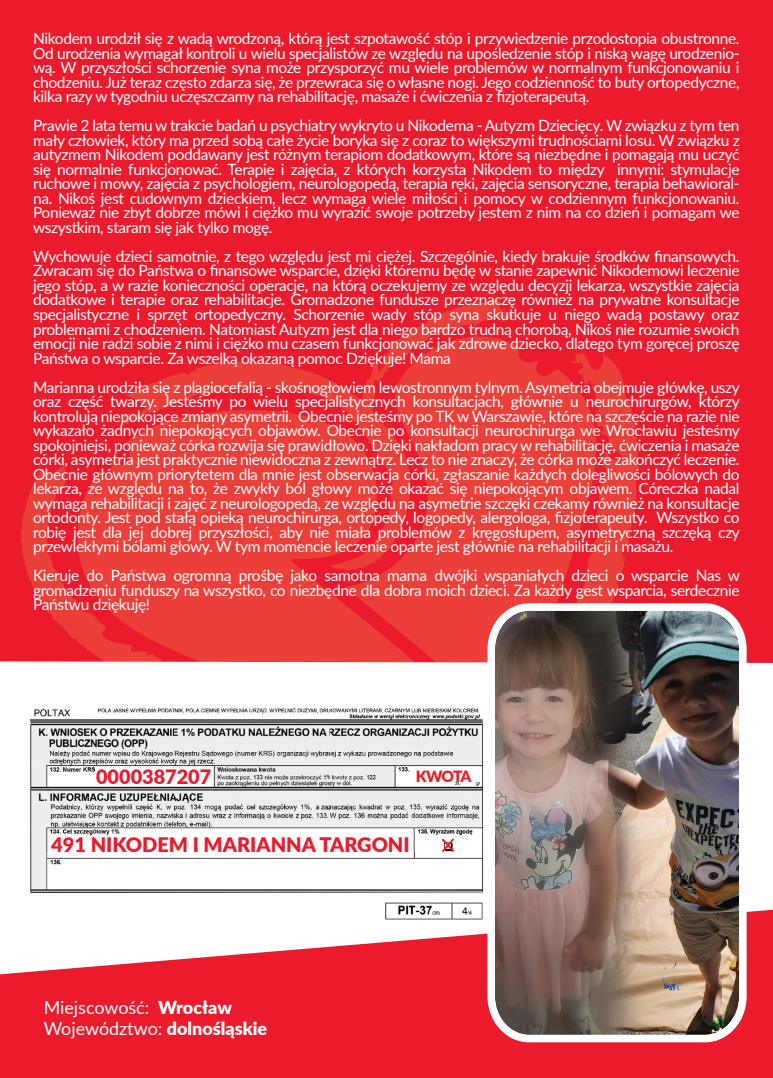
<style>
.page{position:relative;width:773px;height:1078px;background:#fff}
.page>*{position:absolute;margin:0;border:0;box-sizing:border-box;transform-origin:0 0}
.t1{font:900 20px "Lato";color:#eb1b2d}
.t2{font:900 19.75px "Lato";color:#eb1b2d}
.t3{font:18px/21.5px "Lato";color:#fff}
.t4{font:15.5px/14.5px "Lato";letter-spacing:-.025em;color:#fff;text-align:justify}
.t5{font:900 15.5px "Lato";letter-spacing:-.07em;color:#ee1d23}
.s1{font-weight:900}
</style>
<div class="page">
<div style="left:0;top:0;width:772px;height:785px;background:#eb1b2d"></div>
<svg style="left:21px;top:299px;width:616px;height:362px;fill:#eb3e39"></svg>
<svg style="left:78px;top:410px;width:337px;height:251px;fill:#ec3f3a"></svg>
<div style="left:0;top:661px;width:772px;height:124px;background:#fff"></div>
<svg style="left:0;top:909px;width:772px;height:168px;fill:#eb1b2d"></svg>
<img style="left:487px;top:603px;width:259px;height:439px">
<img style="left:18px;top:704px;width:484px;height:221px">
<svg style="left:441px;top:838px;width:13px;height:14px"></svg>
<p class="t4" style="left:33px;top:31px;width:708px">Nikodem urodził się z wadą wrodzoną, którą jest szpotawość stóp i przywiedzenie przodostopia obustronne.<br>Od urodzenia wymagał kontroli u wielu specjalistów ze względu na upośledzenie stóp i niską wagę urodzenio&shy;wą. W przyszłości schorzenie syna może przysporzyć mu wiele problemów w normalnym funkcjonowaniu i chodzeniu. Już teraz często zdarza się, że przewraca się o własne nogi. Jego codzienność to buty ortopedyczne, kilka razy w tygodniu uczęszczamy na rehabilitację, masaże i ćwiczenia z fizjoterapeutą.</p>
<p class="t4" style="left:33px;top:118px;width:708px">Prawie 2 lata temu w trakcie badań u psychiatry wykryto u Nikodema - Autyzm Dziecięcy. W związku z tym ten mały człowiek, który ma przed sobą całe życie boryka się z coraz to większymi trudnościami losu. W związku z autyzmem Nikodem poddawany jest różnym terapiom dodatkowym, które są niezbędne i pomagają mu uczyć się normalnie funkcjonować. Terapie i zajęcia, z których korzysta Nikodem to między innymi: stymulacje ruchowe i mowy, zajęcia z psychologiem, neurologopedą, terapia ręki, zajęcia sensoryczne, terapia behawioral&shy;na. Nikoś jest cudownym dzieckiem, lecz wymaga wiele miłości i pomocy w codziennym funkcjonowaniu.<br>Ponieważ nie zbyt dobrze mówi i ciężko mu wyrazić swoje potrzeby jestem z nim na co dzień i pomagam we wszystkim, staram się jak tylko mogę.</p>
<p class="t4" style="left:33px;top:248px;width:708px">Wychowuje dzieci samotnie, z tego względu jest mi ciężej. Szczególnie, kiedy brakuje środków finansowych.<br>Zwracam się do Państwa o finansowe wsparcie, dzięki któremu będę w stanie zapewnić Nikodemowi leczenie jego stóp, a w razie konieczności operacje, na którą oczekujemy ze względu decyzji lekarza, wszystkie zajęcia dodatkowe i terapie oraz rehabilitacje. Gromadzone fundusze przeznaczę również na prywatne konsultacje specjalistyczne i sprzęt ortopedyczny. Schorzenie wady stóp syna skutkuje u niego wadą postawy oraz problemami z chodzeniem. Natomiast Autyzm jest dla niego bardzo trudną chorobą, Nikoś nie rozumie swoich emocji nie radzi sobie z nimi i ciężko mu czasem funkcjonować jak zdrowe dziecko, dlatego tym goręcej proszę Państwa o wsparcie. Za wszelką okazaną pomoc Dziękuje! Mama</p>
<p class="t4" style="left:33px;top:379px;width:708px">Marianna urodziła się z plagiocefalią - skośnogłowiem lewostronnym tylnym. Asymetria obejmuje główkę, uszy oraz część twarzy. Jesteśmy po wielu specjalistycznych konsultacjach, głównie u neurochirurgów, którzy kontrolują niepokojące zmiany asymetrii. Obecnie jesteśmy po TK w Warszawie, które na szczęście na razie nie wykazało żadnych niepokojących objawów. Obecnie po konsultacji neurochirurga we Wrocławiu jesteśmy spokojniejsi, ponieważ córka rozwija się prawidłowo. Dzięki nakładom pracy w rehabilitację, ćwiczenia i masaże córki, asymetria jest praktycznie niewidoczna z zewnątrz. Lecz to nie znaczy, że córka może zakończyć leczenie.<br>Obecnie głównym priorytetem dla mnie jest obserwacja córki, zgłaszanie każdych dolegliwości bólowych do lekarza, ze względu na to, że zwykły ból głowy może okazać się niepokojącym objawem. Córeczka nadal wymaga rehabilitacji i zajęć z neurologopedą, ze względu na asymetrie szczęki czekamy również na konsultacje ortodonty. Jest pod stałą opieką neurochirurga, ortopedy, logopedy, alergologa, fizjoterapeuty. Wszystko co robię jest dla jej dobrej przyszłości, aby nie miała problemów z kręgosłupem, asymetryczną szczęką czy przewlekłymi bólami głowy. W tym momencie leczenie oparte jest głównie na rehabilitacji i masażu.</p>
<p class="t4" style="left:33px;top:567px;width:708px">Kieruje do Państwa ogromną prośbę jako samotna mama dwójki wspaniałych dzieci o wsparcie Nas w gromadzeniu funduszy na wszystko, co niezbędne dla dobra moich dzieci. Za każdy gest wsparcia, serdecznie Państwu dziękuję!</p>
<p class="t2" style="left:96px;top:761px;width:117px">0000387207</p>
<p class="t5" style="left:416px;top:764px;width:57px">KWOTA</p>
<p class="t1" style="left:51px;top:829px;width:360px">491 NIKODEM I MARIANNA TARGONI</p>
<p class="t3" style="left:44px;top:995px;width:225px">Miejscowość: <span class="s1">Wrocław<br></span>Województwo: <span class="s1">dolnośląskie</span></p>
</div>
